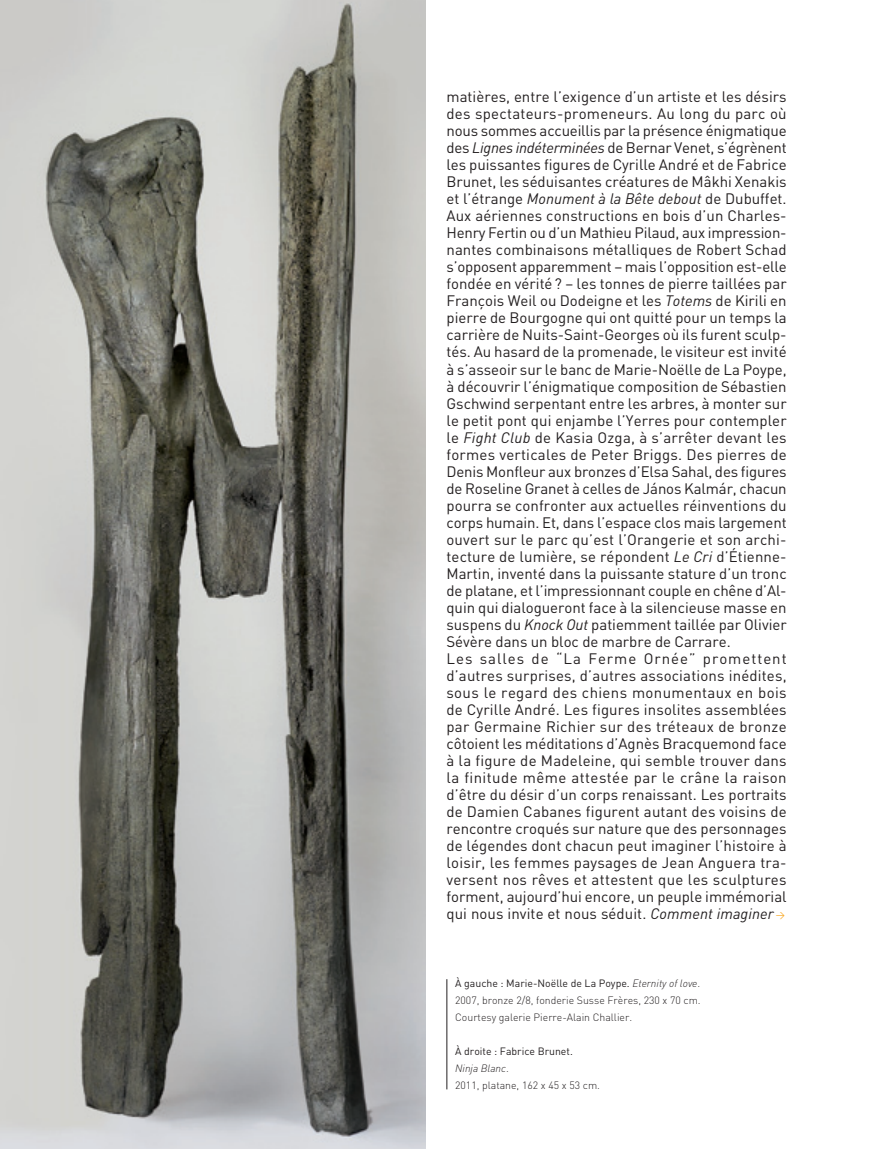
<style>
.page{position:relative;width:893px;height:1149px;background:#fff}
.page>*{position:absolute;margin:0;border:0;box-sizing:border-box;transform-origin:0 0}
.t1{font:15px/17px "DIN";color:#231f20}
.t2{font:300 10.5px/17px "DIN";color:#231f20;text-align:justify}
.t3{font:9px "DIN";color:#f9a51b}
.s1{font-style:italic}
.s2{font-weight:400}
</style>
<div class="page">
<img style="left:0;top:0;width:425px;height:1148px">
<hr style="left:447px;top:978px;width:1px;height:111px;background:#231f20">
<p class="t1" style="left:446px;top:90px;width:342px">matières, entre l’exigence d’un artiste et les désirs des spectateurs-promeneurs. Au long du parc où nous sommes accueillis par la présence énigmatique des <span class="s1">Lignes indéterminées</span> de Bernar Venet, s’égrènent les puissantes figures de Cyrille André et de Fabrice Brunet, les séduisantes créatures de Mâkhi Xenakis et l’étrange <span class="s1">Monument à la Bête debout</span> de Dubuffet.<br>Aux aériennes constructions en bois d’un Charles-Henry Fertin ou d’un Mathieu Pilaud, aux impression&shy;nantes combinaisons métalliques de Robert Schad s’opposent apparemment – mais l’opposition est-elle fondée en vérité ? – les tonnes de pierre taillées par François Weil ou Dodeigne et les <span class="s1">Totems</span> de Kirili en pierre de Bourgogne qui ont quitté pour un temps la carrière de Nuits-Saint-Georges où ils furent sculp&shy;tés. Au hasard de la promenade, le visiteur est invité à s’asseoir sur le banc de Marie-Noëlle de La Poype, à découvrir l’énigmatique composition de Sébastien Gschwind serpentant entre les arbres, à monter sur le petit pont qui enjambe l’Yerres pour contempler le <span class="s1">Fight Club</span> de Kasia Ozga, à s’arrêter devant les formes verticales de Peter Briggs. Des pierres de Denis Monfleur aux bronzes d’Elsa Sahal, des figures de Roseline Granet à celles de János Kalmár, chacun pourra se confronter aux actuelles réinventions du corps humain. Et, dans l’espace clos mais largement ouvert sur le parc qu’est l’Orangerie et son archi&shy;tecture de lumière, se répondent <span class="s1">Le Cri</span> d’Étienne-Martin, inventé dans la puissante stature d’un tronc de platane, et l’impressionnant couple en chêne d’Al&shy;quin qui dialogueront face à la silencieuse masse en suspens du <span class="s1">Knock Out</span> patiemment taillée par Olivier Sévère dans un bloc de marbre de Carrare.<br>Les salles de “La Ferme Ornée” promettent d’autres surprises, d’autres associations inédites, sous le regard des chiens monumentaux en bois de Cyrille André. Les figures insolites assemblées par Germaine Richier sur des tréteaux de bronze côtoient les méditations d’Agnès Bracquemond face à la figure de Madeleine, qui semble trouver dans la finitude même attestée par le crâne la raison d’être du désir d’un corps renaissant. Les portraits de Damien Cabanes figurent autant des voisins de rencontre croqués sur nature que des personnages de légendes dont chacun peut imaginer l’histoire à loisir, les femmes paysages de Jean Anguera tra&shy;versent nos rêves et attestent que les sculptures forment, aujourd’hui encore, un peuple immémorial qui nous invite et nous séduit. <span class="s1">Comment imaginer</span></p>
<p class="t3" style="left:776px;top:910px;width:11px">&gt;</p>
<p class="t2" style="left:455px;top:975px;width:247px"><span class="s2">À gauche : Marie-Noëlle de La Poype.</span> <span class="s1">Eternity of love</span>.<br>2007, bronze 2/8, fonderie Susse Frères, 230 x 70 cm.<br>Courtesy galerie Pierre-Alain Challier.</p>
<p class="t2" style="left:455px;top:1043px;width:146px;text-align:left"><span class="s2">À droite : Fabrice Brunet.<br></span><span class="s1">Ninja Blanc</span>.<br>2011, platane, 162 x 45 x 53 cm.</p>
</div>
